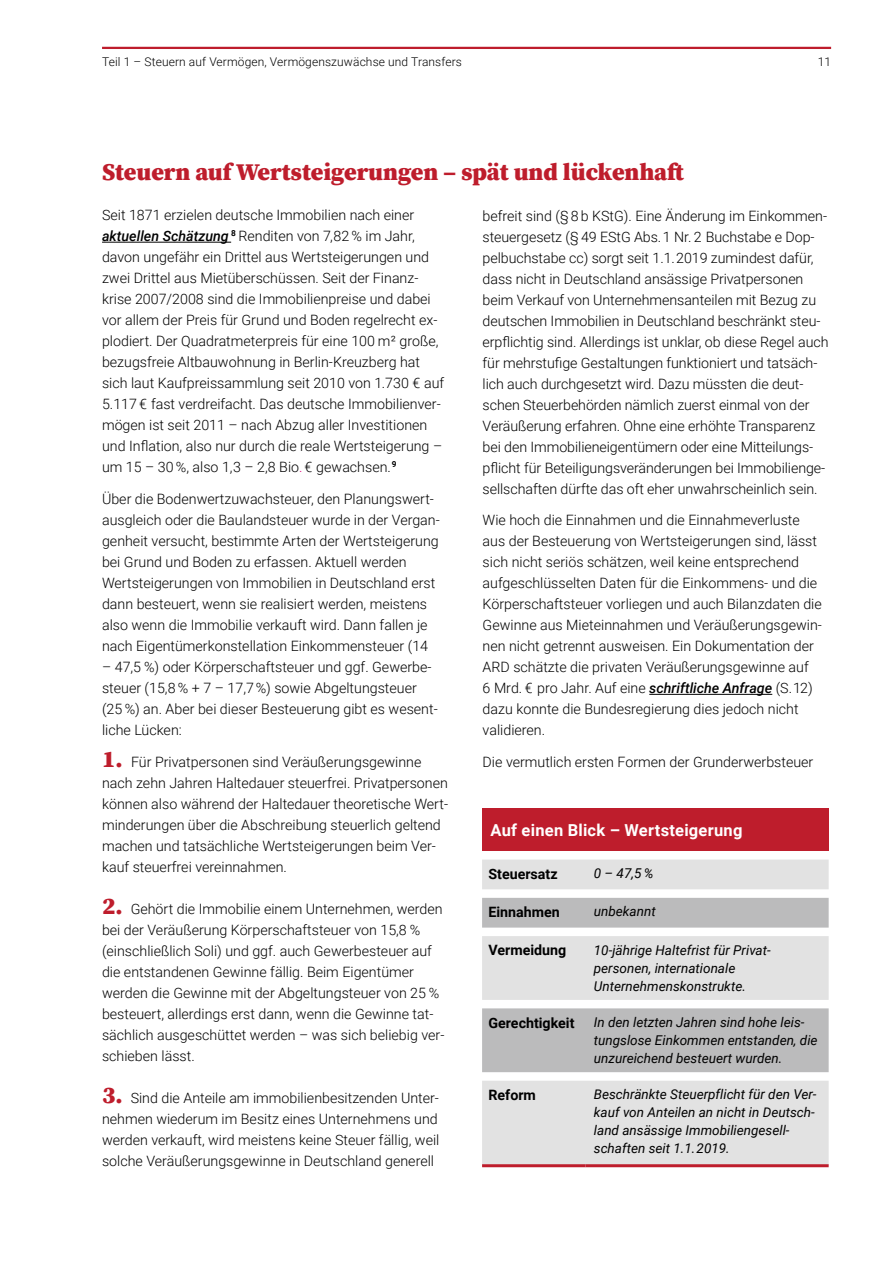
<style>
.page{position:relative;width:893px;height:1263px;background:#fff}
.page>*{position:absolute;margin:0;border:0;box-sizing:border-box;transform-origin:0 0}
.t1{font:900 24px "Source Serif Pro";color:#be1d2c}
.t2{font:700 16.5px "Roboto";letter-spacing:.015em;color:#fff}
.t3{font:300 14.25px/21px "Roboto";color:#000}
.t4{font:700 14.25px "Roboto";color:#000}
.t5{font:italic 13.5px/18px "Roboto";color:#000}
.t6{font:300 12px "Roboto";letter-spacing:.01em;color:#000}
.s1{font-weight:500;font-style:italic}
.s2{color:#e2007a}
.s3{font-family:"Source Serif Pro";font-weight:900;font-size:24px;color:#be1d2c}
</style>
<div class="page">
<hr style="left:102px;top:47px;width:729px;height:2px;background:#be1d2c">
<hr style="left:102px;top:242px;width:129px;height:1px;background:#000">
<hr style="left:649px;top:694px;width:123px;height:1px;background:#000">
<div style="left:482px;top:808px;width:347px;height:43px;background:#be1d2c"></div>
<svg style="left:482px;top:859px;width:347px;height:305px;background:#e5e5e5"></svg>
<svg style="left:482px;top:898px;width:347px;height:174px;background:#cfcfd0"></svg>
<hr style="left:482px;top:1164px;width:103px;height:3px;background:#be1d2c">
<hr style="left:585px;top:1164px;width:244px;height:3px;background:#be1d2c">
<p class="t6" style="left:102px;top:54px;width:361px">Teil 1 – Steuern auf Vermögen, Vermögenszuwächse und Transfers</p>
<p class="t6" style="left:818px;top:54px;width:15px">11</p>
<h1 class="t1" style="left:102px;top:156px;width:584px">Steuern auf Wertsteigerungen – spät und lückenhaft</h1>
<p class="t3" style="left:102px;top:204px;width:344px">Seit 1871 erzielen deutsche Immobilien nach einer <span class="s1">aktuellen Schätzung</span> <sup>8</sup> Renditen von 7,82 % im Jahr, davon ungefähr ein Drittel aus Wertsteigerungen und zwei Drittel aus Mietüberschüssen. Seit der Finanz&shy;krise 2007/2008 sind die Immobilienpreise und dabei vor allem der Preis für Grund und Boden regelrecht ex&shy;plodiert. Der Quadratmeterpreis für eine 100 m² große, bezugsfreie Altbauwohnung in Berlin-Kreuzberg hat sich laut Kaufpreissammlung seit 2010 von 1.730 € auf 5.117 € fast verdreifacht. Das deutsche Immobilienver&shy;mögen ist seit 2011 – nach Abzug aller Investitionen und Inflation, also nur durch die reale Wertsteigerung – um 15 – 30 %, also 1,3 – 2,8 Bio<span class="s2">.</span> € gewachsen.<sup>9</sup></p>
<p class="t3" style="left:102px;top:488px;width:339px">Über die Bodenwertzuwachsteuer, den Planungswert&shy;ausgleich oder die Baulandsteuer wurde in der Vergan&shy;genheit versucht, bestimmte Arten der Wertsteigerung bei Grund und Boden zu erfassen. Aktuell werden Wertsteigerungen von Immobilien in Deutschland erst dann besteuert, wenn sie realisiert werden, meistens also wenn die Immobilie verkauft wird. Dann fallen je nach Eigentümerkonstellation Einkommensteuer (14</p>
<p class="t3" style="left:102px;top:656px;width:337px">– 47,5 %) oder Körperschaftsteuer und ggf. Gewerbe&shy;steuer (15,8 % + 7 – 17,7 %) sowie Abgeltungsteuer (25 %) an. Aber bei dieser Besteuerung gibt es wesent&shy;liche Lücken:</p>
<p class="t3" style="left:102px;top:750px;width:347px"><span class="s3">1.</span> Für Privatpersonen sind Veräußerungsgewinne nach zehn Jahren Haltedauer steuerfrei. Privatpersonen können also während der Haltedauer theoretische Wert&shy;minderungen über die Abschreibung steuerlich geltend machen und tatsächliche Wertsteigerungen beim Ver&shy;kauf steuerfrei vereinnahmen.</p>
<p class="t3" style="left:102px;top:897px;width:344px"><span class="s3">2.</span> Gehört die Immobilie einem Unternehmen, werden bei der Veräußerung Körperschaftsteuer von 15,8 % (einschließlich Soli) und ggf. auch Gewerbesteuer auf die entstandenen Gewinne fällig. Beim Eigentümer werden die Gewinne mit der Abgeltungsteuer von 25 % besteuert, allerdings erst dann, wenn die Gewinne tat&shy;sächlich ausgeschüttet werden – was sich beliebig ver&shy;schieben lässt.</p>
<p class="t3" style="left:102px;top:1086px;width:339px;text-align:justify"><span class="s3">3.</span> Sind die Anteile am immobilienbesitzenden Unter&shy;nehmen wiederum im Besitz eines Unternehmens und werden verkauft, wird meistens keine Steuer fällig, weil solche Veräußerungsgewinne in Deutschland generell</p>
<p class="t3" style="left:483px;top:204px;width:347px">befreit sind (§ 8 b KStG). Eine Änderung im Einkommen&shy;steuergesetz (§ 49 EStG Abs. 1 Nr. 2 Buchstabe e Dop&shy;pelbuchstabe cc) sorgt seit 1.1.2019 zumindest dafür, dass nicht in Deutschland ansässige Privatpersonen beim Verkauf von Unternehmensanteilen mit Bezug zu deutschen Immobilien in Deutschland beschränkt steu&shy;erpflichtig sind. Allerdings ist unklar, ob diese Regel auch für mehrstufige Gestaltungen funktioniert und tatsäch&shy;lich auch durchgesetzt wird. Dazu müssten die deut&shy;schen Steuerbehörden nämlich zuerst einmal von der Veräußerung erfahren. Ohne eine erhöhte Transparenz bei den Immobilieneigentümern oder eine Mitteilungs&shy;pflicht für Beteiligungsveränderungen bei Immobilienge&shy;sellschaften dürfte das oft eher unwahrscheinlich sein.</p>
<p class="t3" style="left:483px;top:509px;width:341px">Wie hoch die Einnahmen und die Einnahmeverluste aus der Besteuerung von Wertsteigerungen sind, lässt sich nicht seriös schätzen, weil keine entsprechend aufgeschlüsselten Daten für die Einkommens- und die Körperschaftsteuer vorliegen und auch Bilanzdaten die Gewinne aus Mieteinnahmen und Veräußerungsgewin&shy;nen nicht getrennt ausweisen. Ein Dokumentation der ARD schätzte die privaten Veräußerungsgewinne auf<br>6 Mrd. € pro Jahr. Auf eine <span class="s1">schriftliche Anfrage</span> (S.12) dazu konnte die Bundesregierung dies jedoch nicht validieren.</p>
<p class="t3" style="left:483px;top:751px;width:332px">Die vermutlich ersten Formen der Grunderwerbsteuer</p>
<p class="t2" style="left:491px;top:818px;width:253px">Auf einen Blick – Wertsteigerung</p>
<p class="t4" style="left:488px;top:864px;width:71px">Steuersatz</p>
<p class="t5" style="left:594px;top:864px;width:61px">0 – 47,5 %</p>
<p class="t4" style="left:488px;top:902px;width:73px">Einnahmen</p>
<p class="t5" style="left:594px;top:902px;width:63px">unbekannt</p>
<p class="t4" style="left:488px;top:940px;width:79px">Vermeidung</p>
<p class="t5" style="left:594px;top:940px;width:178px">10-jährige Haltefrist für Privat&shy;personen, internationale<br>Unternehmenskonstrukte.</p>
<p class="t4" style="left:488px;top:1012px;width:88px">Gerechtigkeit</p>
<p class="t5" style="left:594px;top:1013px;width:225px">In den letzten Jahren sind hohe leis&shy;tungslose Einkommen entstanden, die unzureichend besteuert wurden.</p>
<p class="t4" style="left:488px;top:1085px;width:49px">Reform</p>
<p class="t5" style="left:594px;top:1085px;width:224px">Beschränkte Steuerpflicht für den Ver&shy;kauf von Anteilen an nicht in Deutsch&shy;land ansässige Immobiliengesell&shy;schaften seit 1.1.2019.</p>
</div>
